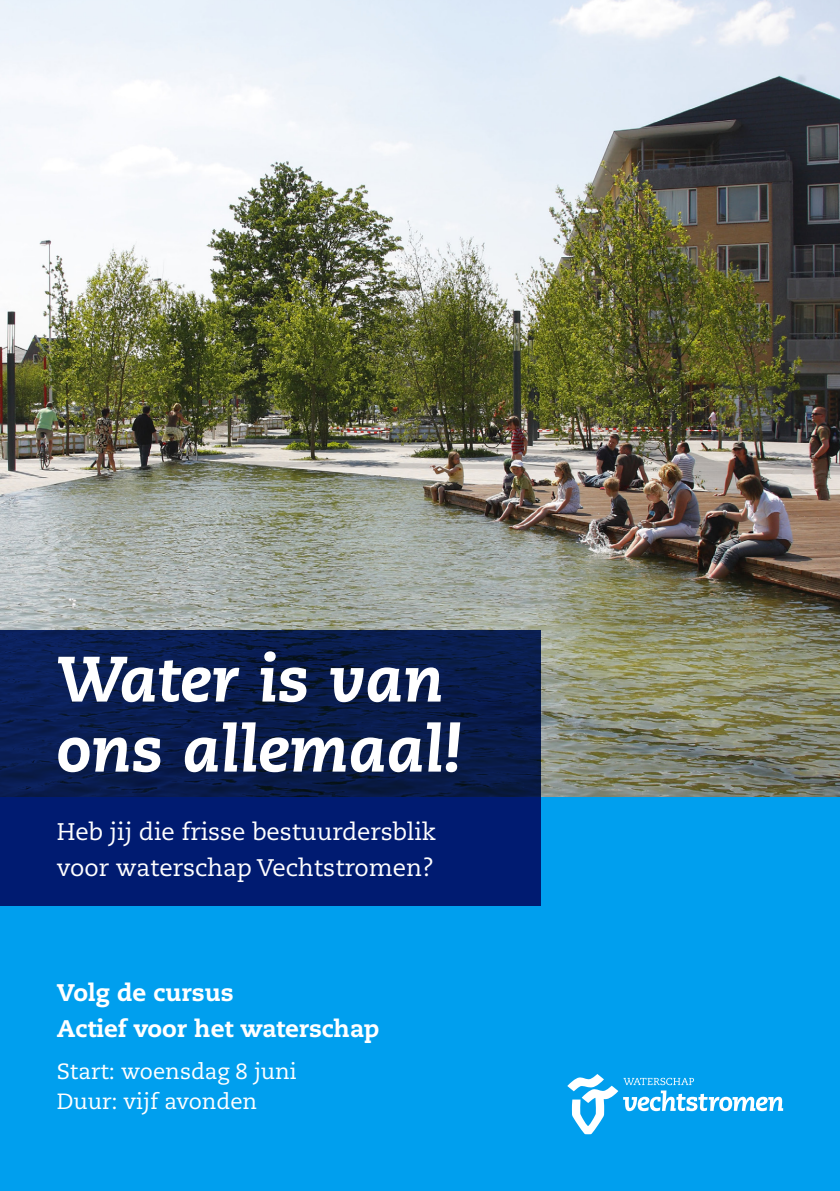
<style>
.page{position:relative;width:840px;height:1191px;background:#fff}
.page>*{position:absolute;margin:0;border:0;box-sizing:border-box;transform-origin:0 0}
.t1{font:italic 800 64px/70px "Caecilia";color:#fff}
.t2{font:24px/36px "Caecilia";color:#fff}
.t3{font:800 24px/36px "Caecilia";color:#fff}
.t4{font:22px/30px "Caecilia";color:#fff}
</style>
<div class="page">
<img style="left:0;top:0;width:839px;height:798px">
<div style="left:0;top:798px;width:839px;height:393px;background:#009fee"></div>
<svg style="left:567px;top:1074px;width:215px;height:60px"></svg>
<svg style="left:0;top:630px;width:540px;height:275px;background:#051b5a"></svg>
<h1 class="t1" style="left:57px;top:645px;width:407px">Water is van ons allemaal!</h1>
<p class="t2" style="left:57px;top:813px;width:380px">Heb jij die frisse bestuurdersblik voor waterschap Vechtstromen?</p>
<p class="t3" style="left:57px;top:975px;width:324px">Volg de cursus<br>Actief voor het waterschap</p>
<p class="t4" style="left:57px;top:1057px;width:241px">Start: woensdag 8 juni<br>Duur: vijf avonden</p>
</div>
